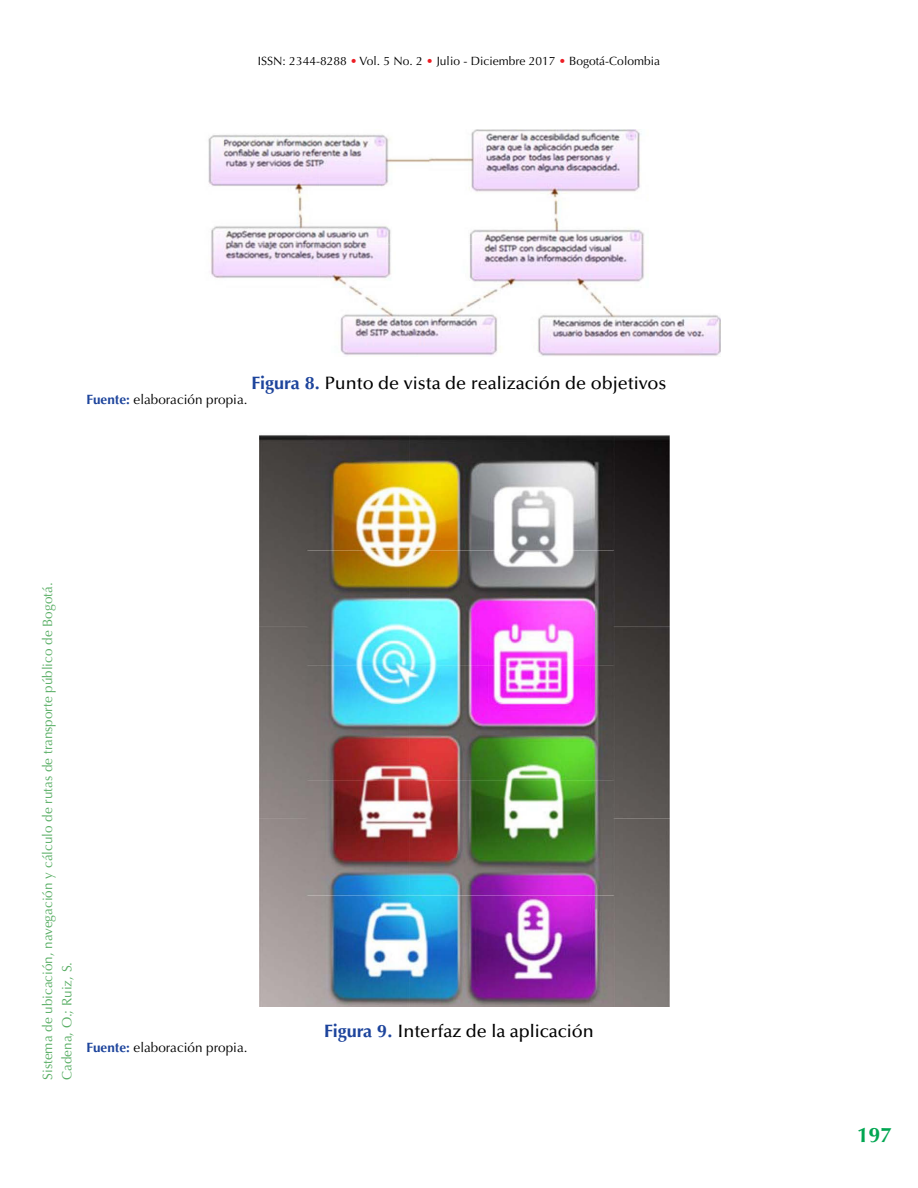
<style>
.page{position:relative;width:918px;height:1188px;background:#fff}
.page>*{position:absolute;margin:0;border:0;box-sizing:border-box;transform-origin:0 0}
.t1{font:700 21px "Optima LT Std";color:#00a651}
.t2{font:500 18px "Optima LT Std";color:#000}
.t3{font:13.5px/19.2px "Optima LT Std";color:#59ae65}
.t4{font:13.5px "Optima LT Std";color:#000}
.t5{font:12px "Optima LT Std";color:#000}
.s1{color:#ed1d24}
.s2{font-weight:700;color:#1d449c}
</style>
<div class="page">
<img style="left:208px;top:130px;width:512px;height:226px">
<img style="left:259px;top:435px;width:411px;height:572px">
<p class="t5" style="left:258px;top:54px;width:404px">ISSN: 2344-8288 <span class="s1">•</span> Vol. 5 No. 2 <span class="s1">•</span> Julio - Diciembre 2017 <span class="s1">•</span> Bogotá-Colombia</p>
<h2 class="t2" style="left:252px;top:373px;width:416px"><span class="s2">Figura 8.</span> Punto de vista de realización de objetivos</h2>
<p class="t4" style="left:86px;top:391px;width:163px"><span class="s2">Fuente:</span> elaboración propia.</p>
<p class="t3" style="left:38px;top:1080px;width:499px;rotate:-90deg">Sistema de ubicación, navegación y cálculo de rutas de transporte público de Bogotá.<br>Cadena, O.; Ruiz, S.</p>
<p class="t4" style="left:86px;top:1039px;width:163px"><span class="s2">Fuente:</span> elaboración propia.</p>
<h2 class="t2" style="left:324px;top:1021px;width:271px"><span class="s2">Figura 9.</span> Interfaz de la aplicación</h2>
<h1 class="t1" style="left:857px;top:1123px;width:37px">197</h1>
</div>
